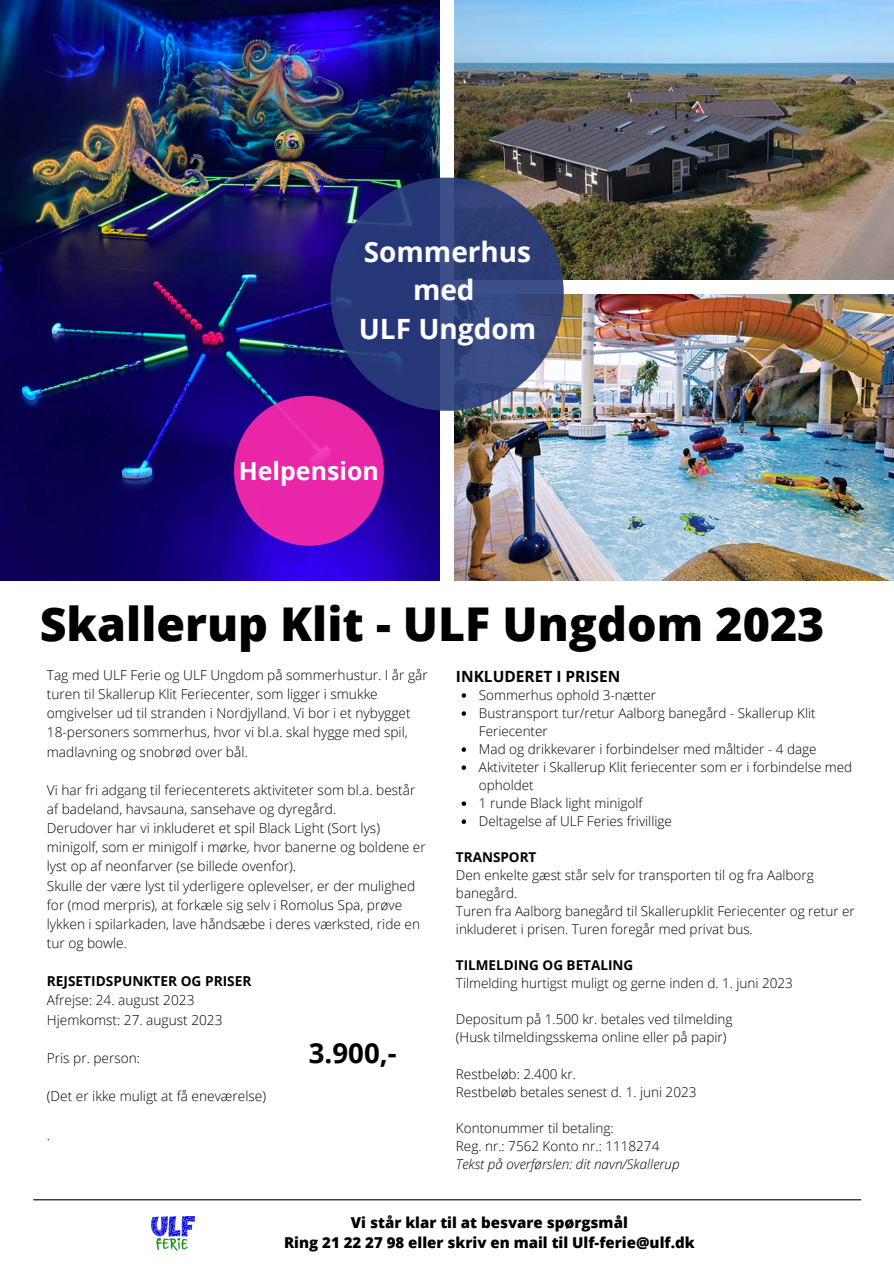
<style>
.page{position:relative;width:894px;height:1264px;background:#fff}
.page>*{position:absolute;margin:0;border:0;box-sizing:border-box;transform-origin:0 0}
.t1{font:800 46.5px "Open Sans";color:#000}
.t2{font:700 27.9px/38.8px "Open Sans";color:#fff;text-align:center}
.t3{font:700 27.6px "Open Sans";color:#000}
.t4{font:700 24.9px "Open Sans";color:#fff}
.t5{font:700 15.45px "Open Sans";color:#000}
.t6{font:800 15px/20.2px "Open Sans";color:#000;text-align:center}
.t7{font:300 13.65px/19.2px "Open Sans";color:#000}
.t8{font:700 13.65px "Open Sans";color:#000}
.t9{font:300 13.5px/18px "Open Sans";color:#000}
.t10{font:italic 300 13.5px "Open Sans";color:#000}
.t11{font:700 13.5px "Open Sans";color:#000}
</style>
<div class="page">
<img style="left:0;top:0;width:439px;height:580px">
<img style="left:454px;top:0;width:439px;height:280px">
<img style="left:454px;top:294px;width:439px;height:286px">
<hr style="left:34px;top:1199px;width:826px;height:1px;background:#000">
<img style="left:151px;top:1216px;width:43px;height:34px">
<svg style="left:330px;top:178px;width:233px;height:233px;fill:#293c78"></svg>
<svg style="left:461px;top:693px;width:5px;height:4px"></svg>
<svg style="left:461px;top:711px;width:5px;height:4px"></svg>
<svg style="left:461px;top:747px;width:5px;height:4px"></svg>
<svg style="left:461px;top:765px;width:5px;height:4px"></svg>
<svg style="left:461px;top:801px;width:5px;height:5px"></svg>
<svg style="left:461px;top:819px;width:5px;height:5px"></svg>
<div style="left:234px;top:396px;width:150px;height:150px;background:#e926a7;border-radius:50%"></div>
<h2 class="t2" style="left:359px;top:231px;width:179px">Sommerhus med<br>ULF Ungdom</h2>
<h3 class="t4" style="left:239px;top:454px;width:142px">Helpension</h3>
<h1 class="t1" style="left:40px;top:591px;width:786px">Skallerup Klit - ULF Ungdom 2023</h1>
<p class="t7" style="left:47px;top:665px;width:382px">Tag med ULF Ferie og ULF Ungdom på sommerhustur. I år går turen til Skallerup Klit Feriecenter, som ligger i smukke omgivelser ud til stranden i Nordjylland. Vi bor i et nybygget 18-personers sommerhus, hvor vi bl.a. skal hygge med spil, madlavning og snobrød over bål.</p>
<p class="t7" style="left:47px;top:780px;width:380px">Vi har fri adgang til feriecenterets aktiviteter som bl.a. består af badeland, havsauna, sansehave og dyregård.<br>Derudover har vi inkluderet et spil Black Light (Sort lys) minigolf, som er minigolf i mørke, hvor banerne og boldene er lyst op af neonfarver (se billede ovenfor).<br>Skulle der være lyst til yderligere oplevelser, er der mulighed for (mod merpris), at forkæle sig selv i Romolus Spa, prøve lykken i spilarkaden, lave håndsæbe i deres værksted, ride en tur og bowle.</p>
<p class="t8" style="left:47px;top:971px;width:206px">REJSETIDSPUNKTER OG PRISER</p>
<p class="t7" style="left:47px;top:990px;width:177px">Afrejse: 24. august 2023<br>Hjemkomst: 27. august 2023</p>
<p class="t7" style="left:47px;top:1048px;width:95px">Pris pr. person:</p>
<p class="t7" style="left:47px;top:1086px;width:220px">(Det er ikke muligt at få eneværelse)</p>
<p class="t7" style="left:47px;top:1124px;width:5px">.</p>
<h3 class="t3" style="left:309px;top:1033px;width:89px">3.900,-</h3>
<p class="t5" style="left:456px;top:665px;width:166px">INKLUDERET I PRISEN</p>
<p class="t9" style="left:479px;top:685px;width:375px">Sommerhus ophold 3-nætter<br>Bustransport tur/retur Aalborg banegård - Skallerup Klit Feriecenter<br>Mad og drikkevarer i forbindelser med måltider - 4 dage Aktiviteter i Skallerup Klit feriecenter som er i forbindelse med opholdet<br>1 runde Black light minigolf<br>Deltagelse af ULF Feries frivillige</p>
<p class="t11" style="left:456px;top:847px;width:82px">TRANSPORT</p>
<p class="t9" style="left:456px;top:866px;width:400px">Den enkelte gæst står selv for transporten til og fra Aalborg banegård.<br>Turen fra Aalborg banegård til Skallerupklit Feriecenter og retur er inkluderet i prisen. Turen foregår med privat bus.</p>
<p class="t11" style="left:456px;top:955px;width:179px">TILMELDING OG BETALING</p>
<p class="t9" style="left:456px;top:974px;width:338px">Tilmelding hurtigst muligt og gerne inden d. 1. juni 2023</p>
<p class="t9" style="left:456px;top:1010px;width:278px">Depositum på 1.500 kr. betales ved tilmelding (Husk tilmeldingsskema online eller på papir)</p>
<p class="t9" style="left:456px;top:1064px;width:242px">Restbeløb: 2.400 kr.<br>Restbeløb betales senest d. 1. juni 2023</p>
<p class="t9" style="left:456px;top:1118px;width:205px">Kontonummer til betaling:<br>Reg. nr.: 7562 Konto nr.: 1118274</p>
<p class="t10" style="left:456px;top:1154px;width:225px">Tekst på overførslen: dit navn/Skallerup</p>
<p class="t6" style="left:284px;top:1211px;width:412px">Vi står klar til at besvare spørgsmål<br>Ring 21 22 27 98 eller skriv en mail til Ulf-ferie@ulf.dk</p>
</div>
